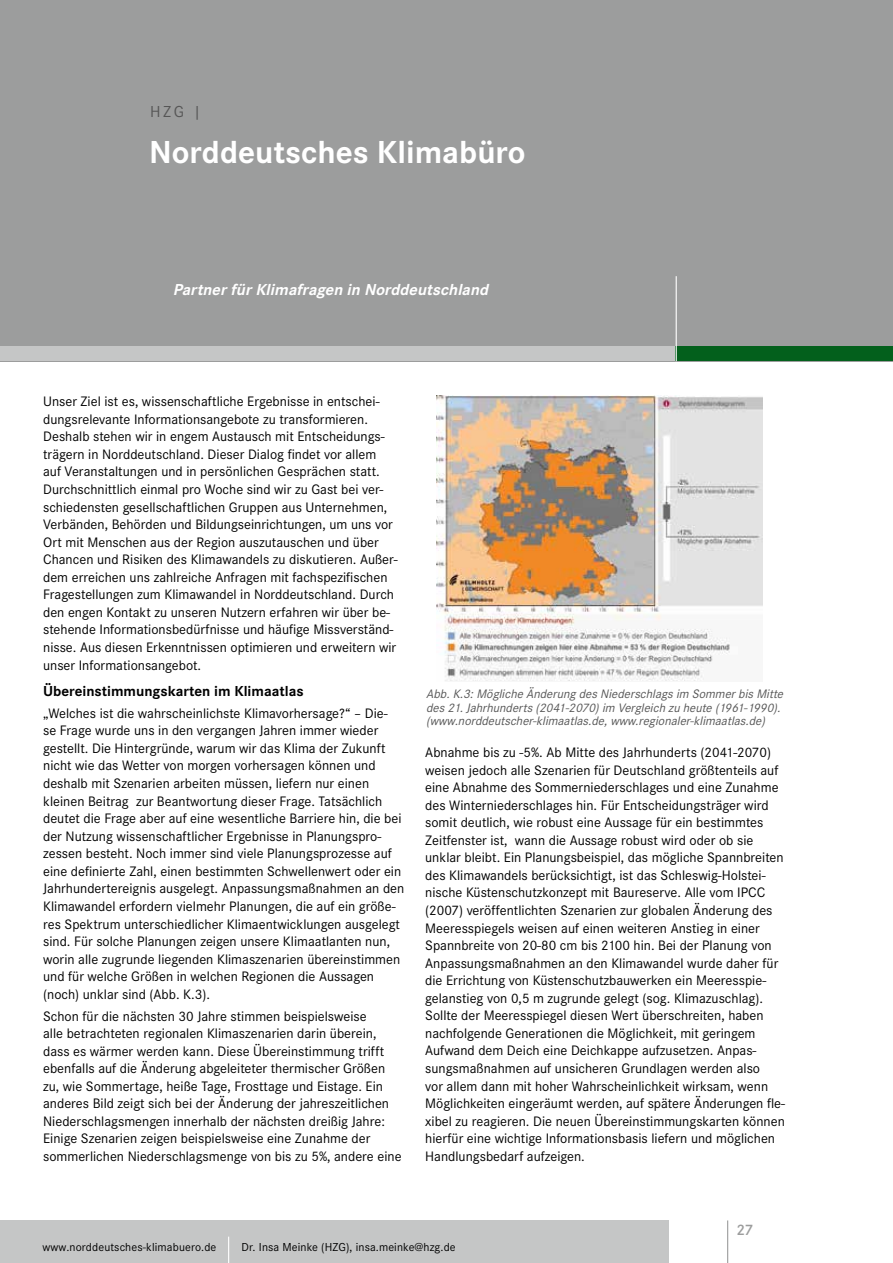
<style>
.page{position:relative;width:893px;height:1263px;background:#fff}
.page>*{position:absolute;margin:0;border:0;box-sizing:border-box;transform-origin:0 0}
.t1{font:700 33px "Corporate S";color:#fff}
.t2{font:italic 700 16.5px "Corporate S";color:#fff}
.t3{font:16.5px "Corporate S";color:#565656}
.t4{font:600 15.75px "Corporate S";color:#9c9d9d}
.t5{font:700 15px "Corporate S";color:#000}
.t6{font:14.25px/17.5px "Corporate S";color:#000}
.t7{font:italic 12.75px/13.5px "Corporate S";color:#565656}
.t8{font:12px "Corporate S";letter-spacing:.01em;color:#000}
</style>
<div class="page">
<hr style="left:727px;top:1220px;width:1px;height:43px;background:#9c9d9d">
<div style="left:0;top:0;width:893px;height:361px;background:#9c9d9d"></div>
<div style="left:0;top:346px;width:676px;height:15px;background:#c5c6c6"></div>
<div style="left:676px;top:346px;width:217px;height:15px;background:#03601c"></div>
<div style="left:0;top:1220px;width:669px;height:43px;background:#c5c6c6"></div>
<svg style="left:228px;top:1236px;width:1px;height:27px"></svg>
<hr style="left:676px;top:276px;width:1px;height:85px;background:#fff">
<img style="left:436px;top:395px;width:326px;height:286px">
<p class="t3" style="left:150px;top:102px;width:53px">HZG |</p>
<h1 class="t1" style="left:149px;top:133px;width:378px">Norddeutsches Klimabüro</h1>
<p class="t2" style="left:173px;top:280px;width:321px">PartnerfürKlimafragen in Norddeutschland</p>
<p class="t6" style="left:43px;top:393px;width:356px">Unser Ziel ist es, wissenschaftliche Ergebnisse in entschei&shy;dungsrelevante Informationsangebote zu transformieren.<br>Deshalb stehen wir in engem Austausch mit Entscheidungs&shy;trägern in Norddeutschland. Dieser Dialog findet vor allem auf Veranstaltungen und in persönlichen Gesprächen statt.<br>Durchschnittlich einmal pro Woche sind wir zu Gast bei ver&shy;schiedensten gesellschaftlichen Gruppen aus Unternehmen, Verbänden, Behörden und Bildungseinrichtungen, um uns vor Ort mit Menschen aus der Region auszutauschen und über Chancen und Risiken des Klimawandels zu diskutieren. Außer&shy;dem erreichen uns zahlreiche Anfragen mit fachspezifischen Fragestellungen zum Klimawandel in Norddeutschland. Durch den engen Kontakt zu unseren Nutzern erfahren wir über be&shy;stehende Informationsbedürfnisse und häufige Missverständ&shy;nisse. Aus diesen Erkenntnissen optimieren und erweitern wir unser Informationsangebot.</p>
<p class="t5" style="left:43px;top:682px;width:262px">Übereinstimmungskarten im Klimaatlas</p>
<p class="t6" style="left:43px;top:704px;width:363px">„Welches ist die wahrscheinlichste Klimavorhersage?“ – Die&shy;se Frage wurde uns in den vergangen Jahren immer wieder gestellt. Die Hintergründe, warum wir das Klima der Zukunft nicht wie das Wetter von morgen vorhersagen können und deshalb mit Szenarien arbeiten müssen, liefern nur einen kleinen Beitrag zur Beantwortung dieser Frage. Tatsächlich deutet die Frage aber auf eine wesentliche Barriere hin, die bei der Nutzung wissenschaftlicher Ergebnisse in Planungspro&shy;zessen besteht. Noch immer sind viele Planungsprozesse auf eine definierte Zahl, einen bestimmten Schwellenwert oder ein Jahrhundertereignis ausgelegt. Anpassungsmaßnahmen an den Klimawandel erfordern vielmehr Planungen, die auf ein größe&shy;res Spektrum unterschiedlicher Klimaentwicklungen ausgelegt sind. Für solche Planungen zeigen unsere Klimaatlanten nun, worin alle zugrunde liegenden Klimaszenarien übereinstimmen und für welche Größen in welchen Regionen die Aussagen (noch) unklar sind (Abb. K.3).</p>
<p class="t6" style="left:43px;top:1007px;width:360px">Schon für die nächsten 30 Jahre stimmen beispielsweise<br>alle betrachteten regionalen Klimaszenarien darin überein, dass es wärmer werden kann. Diese Übereinstimmung trifft ebenfalls auf die Änderung abgeleiteter thermischer Größen zu, wie Sommertage, heiße Tage, Frosttage und Eistage. Ein anderes Bild zeigt sich bei der Änderung der jahreszeitlichen Niederschlagsmengen innerhalb der nächsten dreißig Jahre:<br>Einige Szenarien zeigen beispielsweise eine Zunahme der sommerlichen Niederschlagsmenge von bis zu 5%, andere eine</p>
<p class="t7" style="left:426px;top:687px;width:361px">Abb.K.3:Mögliche Änderung desNiederschlagsim SommerbisMitte des21.Jahrhunderts(2041-2070)im Vergleich zu heute (1961-1990). (www.norddeutscher-klimaatlas.de,www.regionaler-klimaatlas.de)</p>
<p class="t6" style="left:425px;top:744px;width:361px">Abnahme bis zu -5%. Ab Mitte des Jahrhunderts (2041-2070) weisen jedoch alle Szenarien für Deutschland größtenteils auf eine Abnahme des Sommerniederschlages und eine Zunahme des Winterniederschlages hin. Für Entscheidungsträger wird somit deutlich, wie robust eine Aussage für ein bestimmtes Zeitfenster ist, wann die Aussage robust wird oder ob sie unklar bleibt. Ein Planungsbeispiel, das mögliche Spannbreiten des Klimawandels berücksichtigt, ist das Schleswig-Holstei&shy;nische Küstenschutzkonzept mit Baureserve. Alle vom IPCC (2007) veröffentlichten Szenarien zur globalen Änderung des Meeresspiegels weisen auf einen weiteren Anstieg in einer Spannbreite von 20-80 cm bis 2100 hin. Bei der Planung von Anpassungsmaßnahmen an den Klimawandel wurde daher für die Errichtung von Küstenschutzbauwerken ein Meeresspie&shy;gelanstieg von 0,5 m zugrunde gelegt (sog. Klimazuschlag).<br>Sollte der Meeresspiegel diesen Wert überschreiten, haben nachfolgende Generationen die Möglichkeit, mit geringem Aufwand dem Deich eine Deichkappe aufzusetzen. Anpas&shy;sungsmaßnahmen auf unsicheren Grundlagen werden also<br>vor allem dann mit hoher Wahrscheinlichkeit wirksam, wenn Möglichkeiten eingeräumt werden, auf spätere Änderungen fle&shy;xibel zu reagieren. Die neuen Übereinstimmungskarten können hierfür eine wichtige Informationsbasis liefern und möglichen Handlungsbedarf aufzeigen.</p>
<p class="t4" style="left:736px;top:1220px;width:18px">27</p>
<p class="t8" style="left:43px;top:1240px;width:175px">www.norddeutsches-klimabuero.de</p>
<p class="t8" style="left:242px;top:1240px;width:216px">Dr. Insa Meinke (HZG), insa.meinke@hzg.de</p>
</div>
